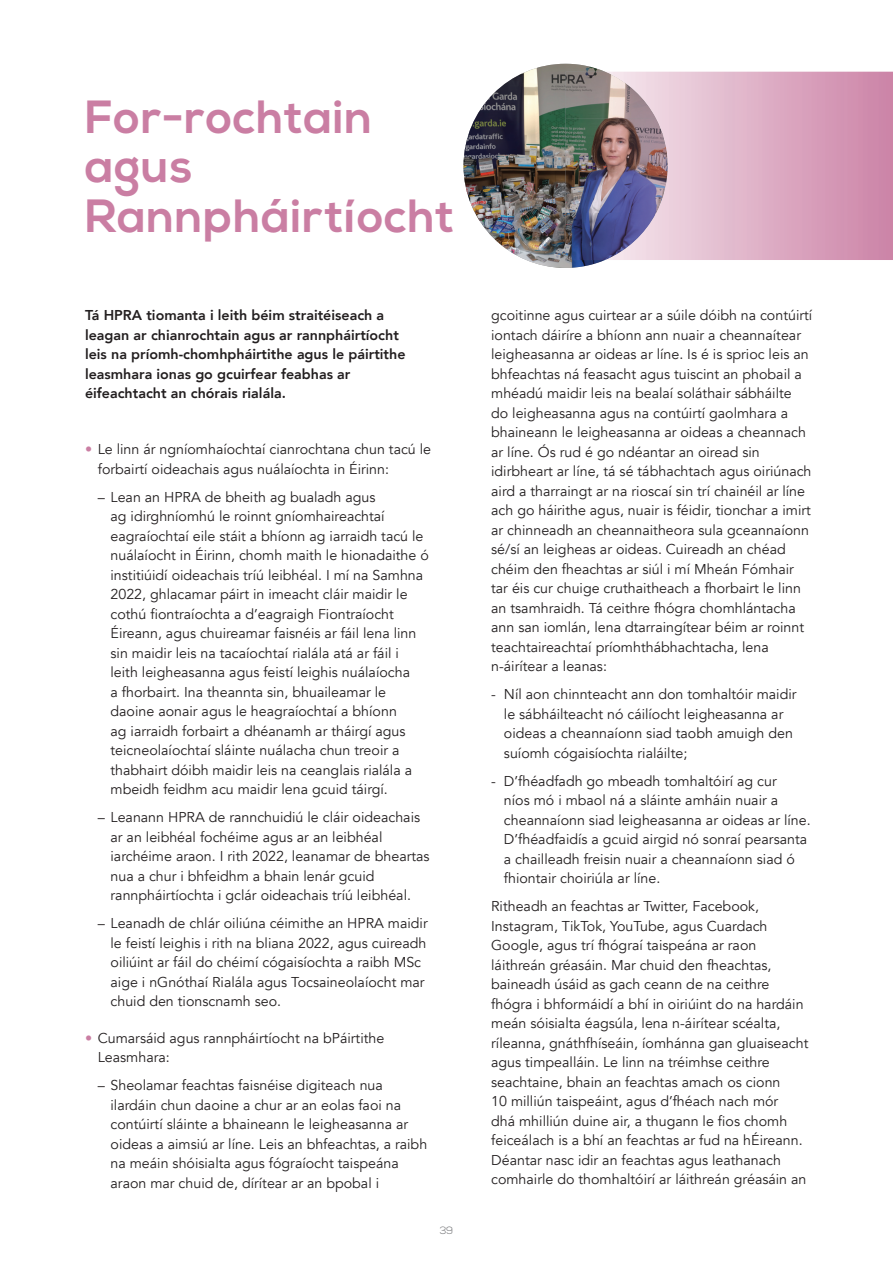
<style>
.page{position:relative;width:893px;height:1263px;background:#fff}
.page>*{position:absolute;margin:0;border:0;box-sizing:border-box;transform-origin:0 0}
.t1{font:700 46.5px/49.5px "Nexa";letter-spacing:.02em;color:#ca7ea3}
.t2{font:14.25px/19.5px "Avenir";color:#231f20}
.t3{font:800 14.25px/19.5px "Avenir";color:#231f20}
.t4{font:300 10.5px "Nexa";color:#6c6d70}
.s1{color:#ca7ea3}
</style>
<div class="page">
<img style="left:463px;top:64px;width:205px;height:204px;border-radius:50%">
<img style="left:463px;top:166px;width:119px;height:102px">
<svg style="left:656px;top:72px;width:237px;height:188px;background:#dcaac2"></svg>
<img style="left:566px;top:72px;width:90px;height:47px">
<img style="left:566px;top:119px;width:102px;height:94px">
<img style="left:566px;top:213px;width:90px;height:47px">
<h1 class="t1" style="left:85px;top:94px;width:371px">For-rochtain agus<br>Rannpháirtíocht</h1>
<p class="t3" style="left:85px;top:306px;width:322px">Tá HPRA tiomanta i leith béim straitéiseach a leagan ar chianrochtain agus ar rannpháirtíocht leis na príomh-chomhpháirtithe agus le páirtithe leasmhara ionas go gcuirfear feabhas ar éifeachtacht an chórais rialála.</p>
<p class="t2" style="left:98px;top:440px;width:335px;text-indent:-13px"><span class="s1">•</span> Le linn ár ngníomhaíochtaí cianrochtana chun tacú le forbairtí oideachais agus nuálaíochta in Éirinn:</p>
<p class="t2" style="left:111px;top:487px;width:320px;text-indent:-13px">– Lean an HPRA de bheith ag bualadh agus<br>ag idirghníomhú le roinnt gníomhaireachtaí eagraíochtaí eile stáit a bhíonn ag iarraidh tacú le nuálaíocht in Éirinn, chomh maith le hionadaithe ó institiúidí oideachais tríú leibhéal. I mí na Samhna 2022, ghlacamar páirt in imeacht cláir maidir le cothú fiontraíochta a d’eagraigh Fiontraíocht Éireann, agus chuireamar faisnéis ar fáil lena linn sin maidir leis na tacaíochtaí rialála atá ar fáil i leith leigheasanna agus feistí leighis nuálaíocha<br>a fhorbairt. Ina theannta sin, bhuaileamar le daoine aonair agus le heagraíochtaí a bhíonn<br>ag iarraidh forbairt a dhéanamh ar tháirgí agus teicneolaíochtaí sláinte nuálacha chun treoir a thabhairt dóibh maidir leis na ceanglais rialála a mbeidh feidhm acu maidir lena gcuid táirgí.</p>
<p class="t2" style="left:111px;top:808px;width:321px;text-indent:-13px">– Leanann HPRA de rannchuidiú le cláir oideachais ar an leibhéal fochéime agus ar an leibhéal iarchéime araon. I rith 2022, leanamar de bheartas nua a chur i bhfeidhm a bhain lenár gcuid rannpháirtíochta i gclár oideachais tríú leibhéal.</p>
<p class="t2" style="left:111px;top:914px;width:319px;text-indent:-13px">– Leanadh de chlár oiliúna céimithe an HPRA maidir le feistí leighis i rith na bliana 2022, agus cuireadh oiliúint ar fáil do chéimí cógaisíochta a raibh MSc aige i nGnóthaí Rialála agus Tocsaineolaíocht mar chuid den tionscnamh seo.</p>
<p class="t2" style="left:98px;top:1028px;width:288px;text-indent:-13px"><span class="s1">•</span> Cumarsáid agus rannpháirtíocht na bPáirtithe<br>Leasmhara:</p>
<p class="t2" style="left:111px;top:1076px;width:318px;text-indent:-13px">– Sheolamar feachtas faisnéise digiteach nua ilardáin chun daoine a chur ar an eolas faoi na contúirtí sláinte a bhaineann le leigheasanna ar oideas a aimsiú ar líne. Leis an bhfeachtas, a raibh na meáin shóisialta agus fógraíocht taispeána araon mar chuid de, dírítear ar an bpobal i</p>
<p class="t4" style="left:440px;top:1225px;width:15px">39</p>
<p class="t2" style="left:491px;top:306px;width:323px">gcoitinne agus cuirtear ar a súile dóibh na contúirtí iontach dáiríre a bhíonn ann nuair a cheannaítear leigheasanna ar oideas ar líne. Is é is sprioc leis an bhfeachtas ná feasacht agus tuiscint an phobail a mhéadú maidir leis na bealaí soláthair sábháilte do leigheasanna agus na contúirtí gaolmhara a bhaineann le leigheasanna ar oideas a cheannach ar líne. Ós rud é go ndéantar an oiread sin idirbheart ar líne, tá sé tábhachtach agus oiriúnach aird a tharraingt ar na rioscaí sin trí chainéil ar líne ach go háirithe agus, nuair is féidir, tionchar a imirt ar chinneadh an cheannaitheora sula gceannaíonn sé/sí an leigheas ar oideas. Cuireadh an chéad chéim den fheachtas ar siúl i mí Mheán Fómhair tar éis cur chuige cruthaitheach a fhorbairt le linn an tsamhraidh. Tá ceithre fhógra chomhlántacha ann san iomlán, lena dtarraingítear béim ar roinnt teachtaireachtaí príomhthábhachtacha, lena n-áirítear a leanas:</p>
<p class="t2" style="left:504px;top:685px;width:294px;text-indent:-13px">- Níl aon chinnteacht ann don tomhaltóir maidir le sábháilteacht nó cáilíocht leigheasanna ar oideas a cheannaíonn siad taobh amuigh den suíomh cógaisíochta rialáilte;</p>
<p class="t2" style="left:504px;top:771px;width:308px;text-indent:-13px">- D’fhéadfadh go mbeadh tomhaltóirí ag cur<br>níos mó i mbaol ná a sláinte amháin nuair a cheannaíonn siad leigheasanna ar oideas ar líne.<br>D’fhéadfaidís a gcuid airgid nó sonraí pearsanta a chailleadh freisin nuair a cheannaíonn siad ó fhiontair choiriúla ar líne.</p>
<p class="t2" style="left:491px;top:897px;width:319px">Ritheadh an feachtas ar Twitter, Facebook, Instagram, TikTok, YouTube, agus Cuardach Google, agus trí fhógraí taispeána ar raon láithreán gréasáin. Mar chuid den fheachtas, baineadh úsáid as gach ceann de na ceithre fhógra i bhformáidí a bhí in oiriúint do na hardáin meán sóisialta éagsúla, lena n-áirítear scéalta, ríleanna, gnáthfhíseáin, íomhánna gan gluaiseacht agus timpealláin. Le linn na tréimhse ceithre seachtaine, bhain an feachtas amach os cionn<br>10 milliún taispeáint, agus d’fhéach nach mór<br>dhá mhilliún duine air, a thugann le fios chomh feiceálach is a bhí an feachtas ar fud na hÉireann.<br>Déantar nasc idir an feachtas agus leathanach comhairle do thomhaltóirí ar láithreán gréasáin an</p>
</div>
